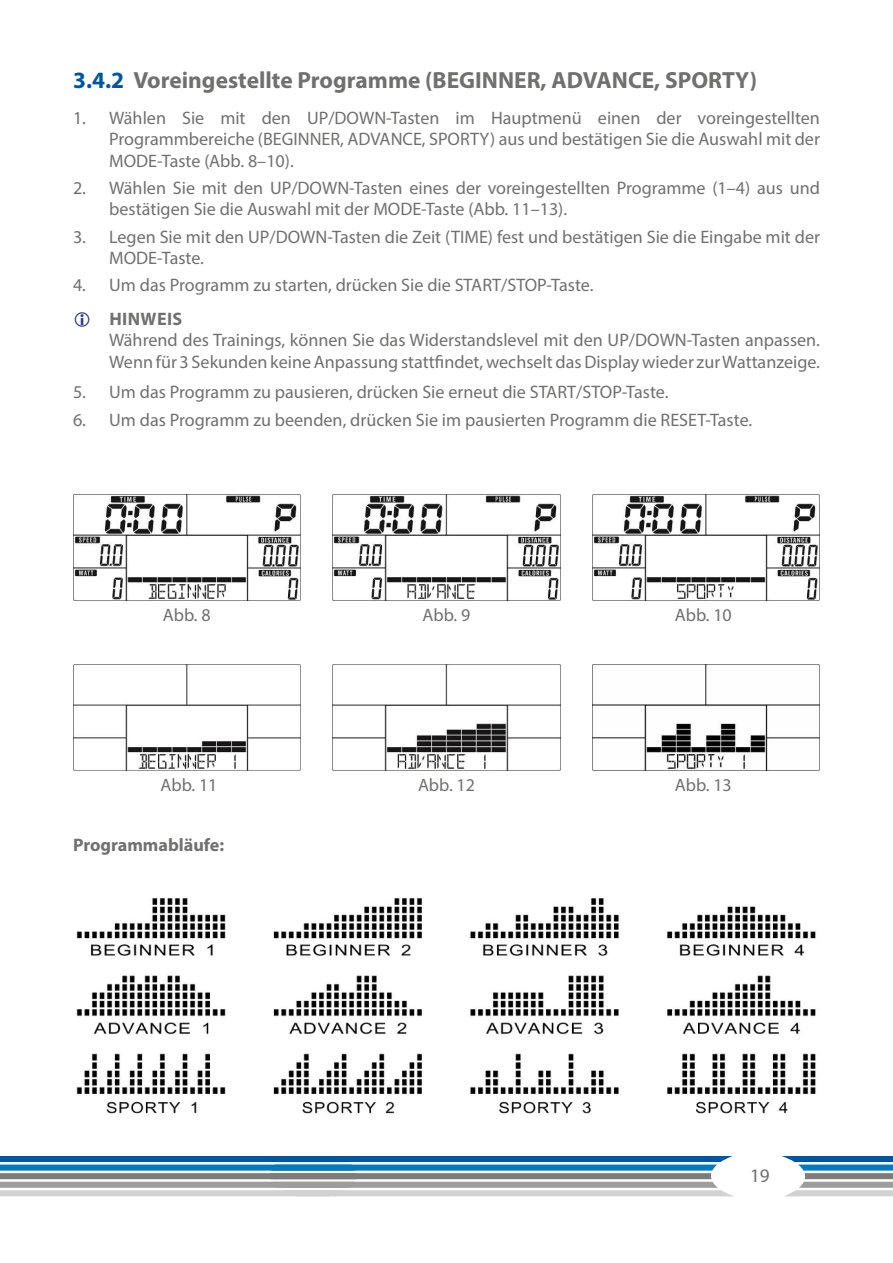
<style>
.page{position:relative;width:893px;height:1263px;background:#fff}
.page>*{position:absolute;margin:0;border:0;box-sizing:border-box;transform-origin:0 0}
.t1{font:700 23.4px "Myriad Pro";color:#70706f}
.t2{font:19.2px "Myriad Pro";color:#70706f}
.Text_Hinweise{font:18.15px/21.3px "Myriad Pro";color:#70706f}
.Fließtext_Fett{font:700 18.15px "Myriad Pro";color:#70706f}
.Fließtext_Fett-2{font:700 18.15px "Myriad Pro";letter-spacing:.02em;color:#70706f}
.t3{font:18px "Myriad Pro";color:#70706f}
.s1{color:#0056a4}
</style>
<div class="page">
<img style="left:73px;top:494px;width:227px;height:107px">
<img style="left:333px;top:494px;width:227px;height:107px">
<img style="left:593px;top:494px;width:227px;height:107px">
<img style="left:73px;top:664px;width:227px;height:107px">
<img style="left:333px;top:664px;width:227px;height:107px">
<img style="left:593px;top:665px;width:227px;height:106px">
<img style="left:76px;top:898px;width:740px;height:216px">
<svg style="left:781px;top:1156px;width:112px;height:40px"></svg>
<svg style="left:0;top:1156px;width:733px;height:40px"></svg>
<p class="t1" style="left:73px;top:65px;width:686px"><span class="s1">3.4.2</span> Voreingestellte Programme (BEGINNER, ADVANCE, SPORTY)</p>
<p class="Text_Hinweise" style="left:109px;top:107px;width:712px;text-align:justify;text-indent:-36px">1. Wählen Sie mit den UP/DOWN-Tasten im Hauptmenü einen der voreingestellten Programmbereiche (BEGINNER, ADVANCE, SPORTY) aus und bestätigen Sie die Auswahl mit der MODE-Taste (Abb. 8–10).</p>
<p class="Text_Hinweise" style="left:109px;top:177px;width:712px;text-indent:-36px">2. Wählen Sie mit den UP/DOWN-Tasten eines der voreingestellten Programme (1–4) aus und bestätigen Sie die Auswahl mit der MODE-Taste (Abb. 11–13).</p>
<p class="Text_Hinweise" style="left:109px;top:226px;width:712px;text-indent:-36px">3. Legen Sie mit den UP/DOWN-Tasten die Zeit (TIME) fest und bestätigen Sie die Eingabe mit der<br>MODE-Taste.</p>
<p class="Text_Hinweise" style="left:73px;top:274px;width:522px">4. Um das Programm zu starten, drücken Sie die START/STOP-Taste.</p>
<p class="Fließtext_Fett-2" style="left:109px;top:307px;width:74px">HINWEIS</p>
<p class="Text_Hinweise" style="left:109px;top:329px;width:712px;line-height:21.8px">Während des Trainings, können Sie das Widerstandslevel mit den UP/DOWN-Tasten anpassen.<br>Wenn für 3 Sekunden keine Anpassung stattfindet, wechselt das Display wieder zur Wattanzeige.</p>
<p class="Text_Hinweise" style="left:73px;top:381px;width:597px">5. Um das Programm zu pausieren, drücken Sie erneut die START/STOP-Taste.</p>
<p class="Text_Hinweise" style="left:73px;top:409px;width:681px">6. Um das Programm zu beenden, drücken Sie im pausierten Programm die RESET-Taste.</p>
<p class="t3" style="left:163px;top:604px;width:49px">Abb. 8</p>
<p class="t3" style="left:423px;top:604px;width:49px">Abb. 9</p>
<p class="t3" style="left:675px;top:604px;width:59px">Abb. 10</p>
<p class="t3" style="left:160px;top:774px;width:59px">Abb. 11</p>
<p class="t3" style="left:418px;top:774px;width:59px">Abb. 12</p>
<p class="t3" style="left:675px;top:774px;width:59px">Abb. 13</p>
<p class="Fließtext_Fett" style="left:73px;top:833px;width:153px">Programmabläufe:</p>
<p class="t2" style="left:750px;top:1164px;width:21px">19</p>
</div>
